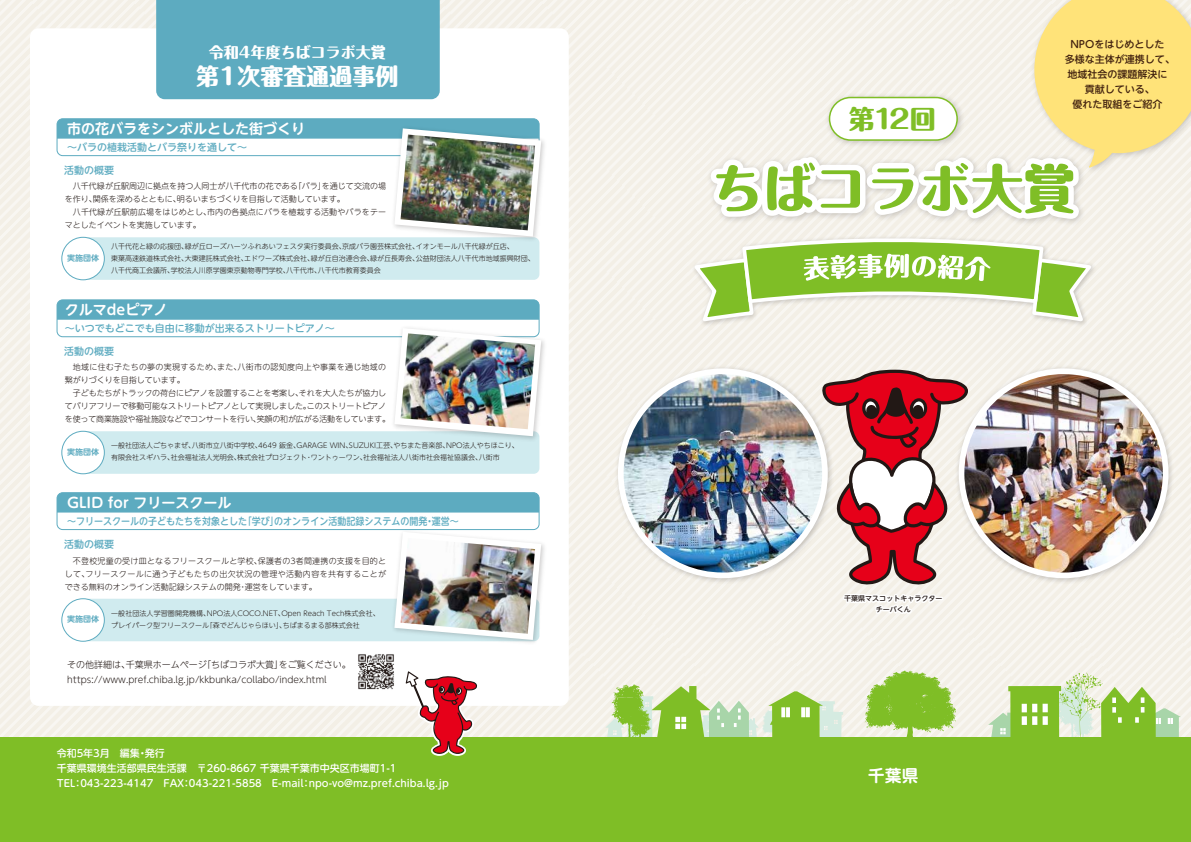
<style>
.page{position:relative;width:1191px;height:842px;background:#f3f0e7}
.page>*{position:absolute;margin:0;border:0;box-sizing:border-box;transform-origin:0 0}
.t1{font:800 52px "Maru Fo Pro";color:#7fbe26}
.t2{font:800 26px "Maru Fo Pro";color:#7fbe26}
.t3{font:800 23px "Maru Fo Pro";color:#fff}
.t4{font:700 17px "Jun 501 Pro";color:#fff}
.t5{font:800 15px "Maru Fo Pro";color:#fff}
.t6{font:700 14px "UD Shin M Go Pr 6 N De";color:#fff}
.t7{font:500 10px/15px "UD Shin M Go Pr 6 N";color:#fff}
.t8{font:500 10px "UD Shin M Go Pr 6 N";color:#5dabc0}
.t9{font:500 10px/15px "UD Shin M Go Pr 6 N";color:#41210f;text-align:center}
.t10{font:500 10px "UD Shin M Go Pr 6 N";color:#5dabc0;scale:.9 1}
.t11{font:300 9px/15px "UD Shin M Go Pr 6 N";color:#221815}
.t12{font:300 8px/13px "UD Shin M Go Pr 6 N";color:#221815}
.t13{font:300 8px/13px "UD Shin M Go Pr 6 N";letter-spacing:.035em;color:#221815}
.t14{font:700 8px "UD Shin M Go Pr 6 N De";color:#5dabc0}
.t15{font:300 7px/12px "UD Shin M Go Pr 6 N";color:#221815}
.t16{font:500 7px/11px "UD Shin M Go Pr 6 N";color:#221815;text-align:center}
</style>
<div class="page">
<div style="left:0;top:737px;width:1191px;height:105px;background:#7fbe26"></div>
<div style="left:30px;top:28px;width:539px;height:678px;background:#fff;border-radius:9px"></div>
<svg style="left:864px;top:671px;width:92px;height:66px"></svg>
<svg style="left:605px;top:684px;width:238px;height:53px"></svg>
<svg style="left:988px;top:673px;width:193px;height:64px"></svg>
<div style="left:156px;top:0;width:284px;height:99px;background:#5dabc0"></div>
<img style="left:698px;top:150px;width:393px;height:83px">
<svg style="left:705px;top:0;width:486px;height:226px"></svg>
<svg style="left:820px;top:370px;width:151px;height:267px"></svg>
<div style="left:83px;top:237px;width:456px;height:43px;background:#d0ebef;border-radius:6px"></div>
<div style="left:83px;top:431px;width:456px;height:43px;background:#d0ebef;border-radius:6px"></div>
<div style="left:83px;top:599px;width:456px;height:42px;background:#d0ebef;border-radius:6px"></div>
<div style="left:62px;top:237px;width:42px;height:43px;background:#fff;border-radius:50%"></div>
<div style="left:61px;top:237px;width:44px;height:43px;border:1px solid #5dabc0;border-radius:50%"></div>
<div style="left:62px;top:431px;width:42px;height:43px;background:#fff;border-radius:50%"></div>
<div style="left:61px;top:431px;width:44px;height:43px;border:1px solid #5dabc0;border-radius:50%"></div>
<div style="left:62px;top:599px;width:42px;height:42px;background:#fff;border-radius:50%"></div>
<div style="left:61px;top:598px;width:44px;height:44px;border:1px solid #5dabc0;border-radius:50%"></div>
<img style="left:688px;top:233px;width:411px;height:96px">
<svg style="left:689px;top:237px;width:405px;height:87px"></svg>
<img style="left:612px;top:363px;width:224px;height:223px">
<div style="left:618px;top:368px;width:209px;height:210px;background:#fff;border-radius:50%"></div>
<img style="left:623px;top:374px;width:199px;height:198px;border-radius:99px">
<img style="left:953px;top:363px;width:223px;height:223px">
<svg style="left:958px;top:368px;width:210px;height:210px;background:#f6f5f4"></svg>
<img style="left:964px;top:374px;width:198px;height:198px;border-radius:99px">
<img style="left:389px;top:527px;width:156px;height:116px">
<svg style="left:394px;top:532px;width:147px;height:108px"></svg>
<img style="left:400px;top:538px;width:135px;height:96px">
<div style="left:57px;top:493px;width:482px;height:19px;background:#5dabc0"></div>
<div style="left:57px;top:492px;width:482px;height:38px;border:1px solid #5dabc0;border-radius:6px"></div>
<div style="left:57px;top:300px;width:482px;height:20px;background:#5dabc0"></div>
<div style="left:57px;top:299px;width:482px;height:38px;border:1px solid #5dabc0;border-radius:6px"></div>
<div style="left:57px;top:118px;width:482px;height:38px;border:1px solid #5dabc0;border-radius:6px"></div>
<svg style="left:404px;top:671px;width:75px;height:85px"></svg>
<img style="left:358px;top:654px;width:36px;height:36px">
<img style="left:389px;top:140px;width:156px;height:105px">
<svg style="left:57px;top:119px;width:484px;height:118px"></svg>
<img style="left:400px;top:135px;width:135px;height:95px">
<img style="left:389px;top:322px;width:156px;height:122px">
<svg style="left:394px;top:328px;width:147px;height:108px"></svg>
<img style="left:401px;top:333px;width:134px;height:96px">
<h3 class="t5" style="left:209px;top:41px;width:178px">令和4年度ちばコラボ大賞</h3>
<h3 class="t3" style="left:196px;top:58px;width:204px">第1次審査通過事例</h3>
<h3 class="t6" style="left:67px;top:117px;width:240px">市の花バラをシンボルとした街づくり</h3>
<h3 class="t8" style="left:67px;top:139px;width:182px">～バラの植栽活動とバラ祭りを通して～</h3>
<h3 class="t8" style="left:64px;top:162px;width:51px">活動の概要</h3>
<p class="t12" style="left:65px;top:179px;width:323px">　八千代緑が丘駅周辺に拠点を持つ人同士が八千代市の花である「バラ」を通じて交流の場を作り、関係を深めるとともに、明るいまちづくりを目指して活動しています。<br>　八千代緑が丘駅前広場をはじめとし、市内の各拠点にバラを植栽する活動やバラをテーマとしたイベントを実施しています。</p>
<p class="t14" style="left:67px;top:251px;width:33px">実施団体</p>
<p class="t15" style="left:111px;top:239px;width:425px">八千代花と緑の応援団、緑が丘ローズハーツふれあいフェスタ実行委員会、京成バラ園芸株式会社、イオンモール八千代緑が丘店、<br>東葉高速鉄道株式会社、大東建託株式会社、エドワーズ株式会社、緑が丘自治連合会、緑が丘長寿会、公益財団法人八千代市地域振興財団、八千代商工会議所、学校法人川原学園東京動物専門学校、八千代市、八千代市教育委員会</p>
<h3 class="t6" style="left:65px;top:297px;width:104px">クルマdeピアノ</h3>
<h3 class="t8" style="left:65px;top:320px;width:271px">～いつでもどこでも自由に移動が出来るストリートピアノ～</h3>
<h3 class="t8" style="left:64px;top:342px;width:51px">活動の概要</h3>
<p class="t13" style="left:65px;top:360px;width:323px;text-indent:8px">地域に住む子たちの夢の実現するため、また、八街市の認知度向上や事業を通じ地域の繋がりづくりを目指しています。</p>
<p class="t12" style="left:65px;top:386px;width:327px;text-align:center">子どもたちがトラックの荷台にピアノを設置することを考案し、それを大人たちが協力し<br>てバリアフリーで移動可能なストリートピアノとして実現しました。このストリートピアノを使って商業施設や福祉施設などでコンサートを行い、笑顔の和が広がる活動をしています。</p>
<p class="t14" style="left:67px;top:445px;width:33px">実施団体</p>
<p class="t15" style="left:111px;top:439px;width:409px">一般社団法人ごちゃまぜ、八街市立八街中学校、4649 鈑金、GARAGE WIN、SUZUKI工芸、やちまた音楽部、NPO法人やちほこり、有限会社スギハラ、社会福祉法人光明会、株式会社プロジェクト・ワントゥーワン、社会福祉法人八街市社会福祉協議会、八街市</p>
<h3 class="t6" style="left:67px;top:490px;width:166px">GLID for フリースクール</h3>
<h3 class="t10" style="left:67px;top:512px;width:437px">～フリースクールの子どもたちを対象とした「学び」のオンライン活動記録システムの開発・運営～</h3>
<h3 class="t8" style="left:64px;top:536px;width:51px">活動の概要</h3>
<p class="t12" style="left:65px;top:553px;width:323px;text-align:justify">　不登校児童の受け皿となるフリースクールと学校、保護者の3者間連携の支援を目的として、フリースクールに通う子どもたちの出欠状況の管理や活動内容を共有することができる無料のオンライン活動記録システムの開発・運営をしています。</p>
<p class="t14" style="left:67px;top:612px;width:33px">実施団体</p>
<p class="t15" style="left:111px;top:607px;width:270px">一般社団法人学習圏開発機構、NPO法人COCO.NET、Open Reach Tech株式会社、プレイパーク型フリースクール「森でどんじゃらほい」、ちばまるまる部株式会社</p>
<p class="t11" style="left:67px;top:657px;width:285px">その他詳細は、千葉県ホームページ「ちばコラボ大賞」をご覧ください。https://www.pref.chiba.lg.jp/kkbunka/collabo/index.html</p>
<h3 class="t7" style="left:57px;top:745px;width:394px">令和5年3月　編集・発行<br>千葉県環境生活部県民生活課　〒260-8667 千葉県千葉市中央区市場町1-1<br>TEL：043-223-4147　FAX：043-221-5858　E-mail：npo-vo@mz.pref.chiba.lg.jp</h3>
<h2 class="t2" style="left:848px;top:98px;width:89px">第12回</h2>
<h3 class="t9" style="left:1065px;top:36px;width:111px">NPOをはじめとした<br>多様な主体が連携して、地域社会の課題解決に貢献している、<br>優れた取組をご紹介</h3>
<h1 class="t1" style="left:711px;top:147px;width:365px">ちばコラボ大賞</h1>
<p class="t16" style="left:844px;top:593px;width:99px">千葉県マスコットキャラクターチーバくん</p>
<h3 class="t4" style="left:867px;top:762px;width:52px">千葉県</h3>
</div>
